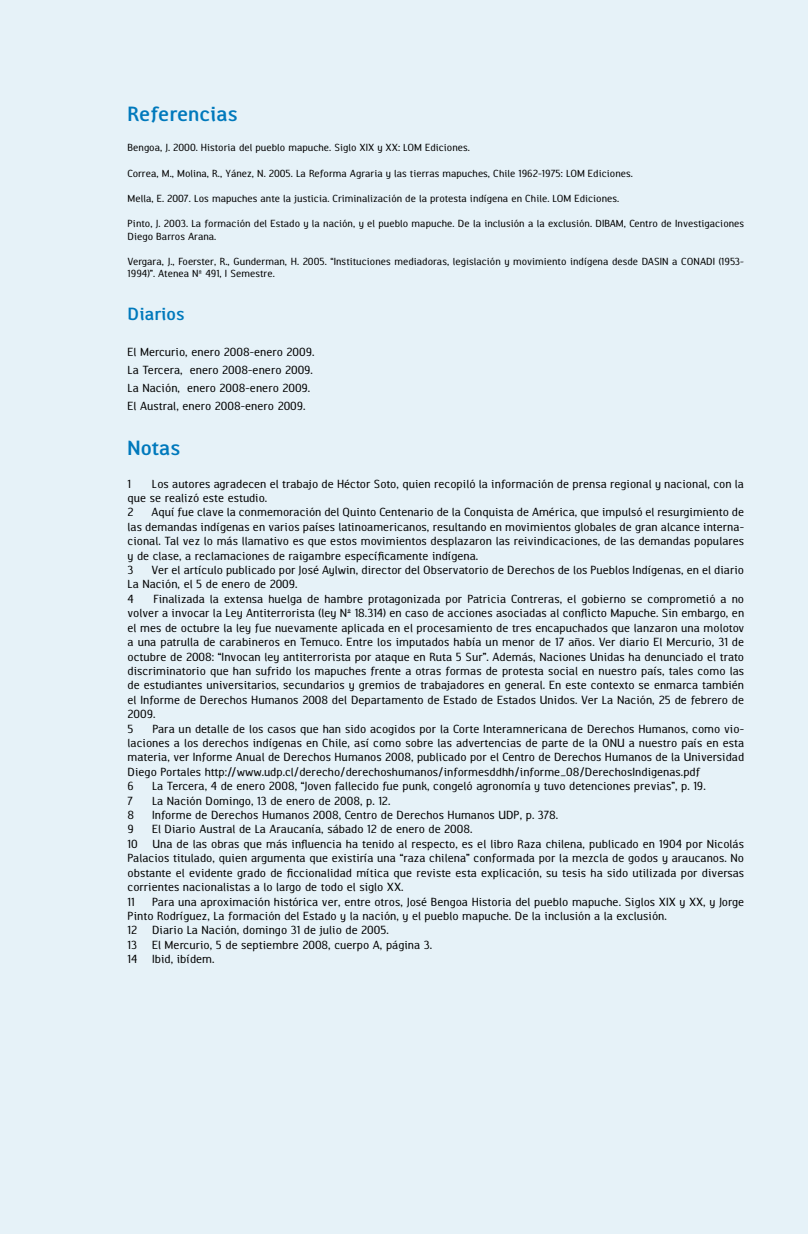
<style>
.page{position:relative;width:808px;height:1234px;background:#fff}
.page>*{position:absolute;margin:0;border:0;box-sizing:border-box;transform-origin:0 0}
.t1{font:700 21px "Indo Sans 04";color:#0079bc}
.t2{font:700 18px "Indo Sans 04";color:#0079bc}
.t3{font:12px/14.4px "Indo Sans 04";color:#000}
.t4{font:10.5px/12.6px "Indo Sans 04";color:#000}
</style>
<div class="page">
<div style="left:0;top:0;width:808px;height:1233px;background:#e6f2f8"></div>
<h1 class="t1" style="left:128px;top:102px;width:112px">Referencias</h1>
<p class="t4" style="left:128px;top:142px;width:344px">Bengoa, J. 2000. Historia del pueblo mapuche. Siglo XIX y XX: LOM Ediciones.</p>
<p class="t4" style="left:128px;top:167px;width:507px">Correa, M., Molina, R., Yánez, N. 2005. La Reforma Agraria y las tierras mapuches, Chile 1962-1975: LOM Ediciones.</p>
<p class="t4" style="left:128px;top:193px;width:493px">Mella, E. 2007. Los mapuches ante la justicia. Criminalización de la protesta indígena en Chile. LOM Ediciones.</p>
<p class="t4" style="left:128px;top:218px;width:618px">Pinto, J. 2003. La formación del Estado y la nación, y el pueblo mapuche. De la inclusión a la exclusión. DIBAM, Centro de Investigaciones<br>Diego Barros Arana.</p>
<p class="t4" style="left:128px;top:256px;width:618px">Vergara, J., Foerster, R., Gunderman, H. 2005. “Instituciones mediadoras, legislación y movimiento indígena desde DASIN a CONADI (1953-<br>1994)”. Atenea Nº 491, I Semestre.</p>
<h2 class="t2" style="left:128px;top:304px;width:59px">Diarios</h2>
<p class="t3" style="left:128px;top:343px;width:189px;line-height:18px">El Mercurio, enero 2008-enero 2009.<br>La Tercera, enero 2008-enero 2009.<br>La Nación, enero 2008-enero 2009.<br>El Austral, enero 2008-enero 2009.</p>
<h1 class="t1" style="left:128px;top:437px;width:54px">Notas</h1>
<p class="t3" style="left:128px;top:477px;width:5px">1</p>
<p class="t3" style="left:128px;top:477px;width:618px;text-indent:24px">Los autores agradecen el trabajo de Héctor Soto, quien recopiló la información de prensa regional y nacional, con la que se realizó este estudio.<br>2</p>
<p class="t3" style="left:128px;top:506px;width:618px;text-indent:24px">Aquí fue clave la conmemoración del Quinto Centenario de la Conquista de América, que impulsó el resurgimiento de las demandas indígenas en varios países latinoamericanos, resultando en movimientos globales de gran alcance interna&shy;cional. Tal vez lo más llamativo es que estos movimientos desplazaron las reivindicaciones, de las demandas populares y de clase, a reclamaciones de raigambre específicamente indígena.<br>3</p>
<p class="t3" style="left:128px;top:563px;width:618px;text-indent:24px">Ver el artículo publicado por José Aylwin, director del Observatorio de Derechos de los Pueblos Indígenas, en el diario<br>La Nación, el 5 de enero de 2009.<br>4</p>
<p class="t3" style="left:128px;top:592px;width:618px;text-indent:26px">Finalizada la extensa huelga de hambre protagonizada por Patricia Contreras, el gobierno se comprometió a no volver a invocar la Ley Antiterrorista (ley Nº 18.314) en caso de acciones asociadas al conflicto Mapuche. Sin embargo, en el mes de octubre la ley fue nuevamente aplicada en el procesamiento de tres encapuchados que lanzaron una molotov a una patrulla de carabineros en Temuco. Entre los imputados había un menor de 17 años. Ver diario El Mercurio, 31 de octubre de 2008: “Invocan ley antiterrorista por ataque en Ruta 5 Sur”. Además, Naciones Unidas ha denunciado el trato discriminatorio que han sufrido los mapuches frente a otras formas de protesta social en nuestro país, tales como las de estudiantes universitarios, secundarios y gremios de trabajadores en general. En este contexto se enmarca también el Informe de Derechos Humanos 2008 del Departamento de Estado de Estados Unidos. Ver La Nación, 25 de febrero de 2009.<br>5</p>
<p class="t3" style="left:128px;top:722px;width:618px;text-indent:25px">Para un detalle de los casos que han sido acogidos por la Corte Interamnericana de Derechos Humanos, como vio&shy;laciones a los derechos indígenas en Chile, así como sobre las advertencias de parte de la ONU a nuestro país en esta materia, ver Informe Anual de Derechos Humanos 2008, publicado por el Centro de Derechos Humanos de la Universidad Diego Portales http://www.udp.cl/derecho/derechoshumanos/informesddhh/informe_08/DerechosIndigenas.pdf<br>6</p>
<p class="t3" style="left:152px;top:779px;width:555px">La Tercera, 4 de enero 2008, “Joven fallecido fue punk, congeló agronomía y tuvo detenciones previas”, p. 19.</p>
<p class="t3" style="left:128px;top:794px;width:7px">7</p>
<p class="t3" style="left:152px;top:794px;width:240px">La Nación Domingo, 13 de enero de 2008, p. 12.</p>
<p class="t3" style="left:128px;top:808px;width:8px">8</p>
<p class="t3" style="left:152px;top:808px;width:408px">Informe de Derechos Humanos 2008, Centro de Derechos Humanos UDP, p. 378.</p>
<p class="t3" style="left:128px;top:822px;width:8px">9</p>
<p class="t3" style="left:128px;top:822px;width:618px;text-indent:24px">El Diario Austral de La Araucanía, sábado 12 de enero de 2008.<br>10 Una de las obras que más influencia ha tenido al respecto, es el libro Raza chilena, publicado en 1904 por Nicolás Palacios titulado, quien argumenta que existiría una “raza chilena” conformada por la mezcla de godos y araucanos. No obstante el evidente grado de ficcionalidad mítica que reviste esta explicación, su tesis ha sido utilizada por diversas corrientes nacionalistas a lo largo de todo el siglo XX.<br>11</p>
<p class="t3" style="left:128px;top:894px;width:618px;text-indent:25px">Para una aproximación histórica ver, entre otros, José Bengoa Historia del pueblo mapuche. Siglos XIX y XX, y Jorge Pinto Rodríguez, La formación del Estado y la nación, y el pueblo mapuche. De la inclusión a la exclusión.<br>12 Diario La Nación, domingo 31 de julio de 2005.<br>13 El Mercurio, 5 de septiembre 2008, cuerpo A, página 3.<br>14 Ibid, ibídem.</p>
</div>
